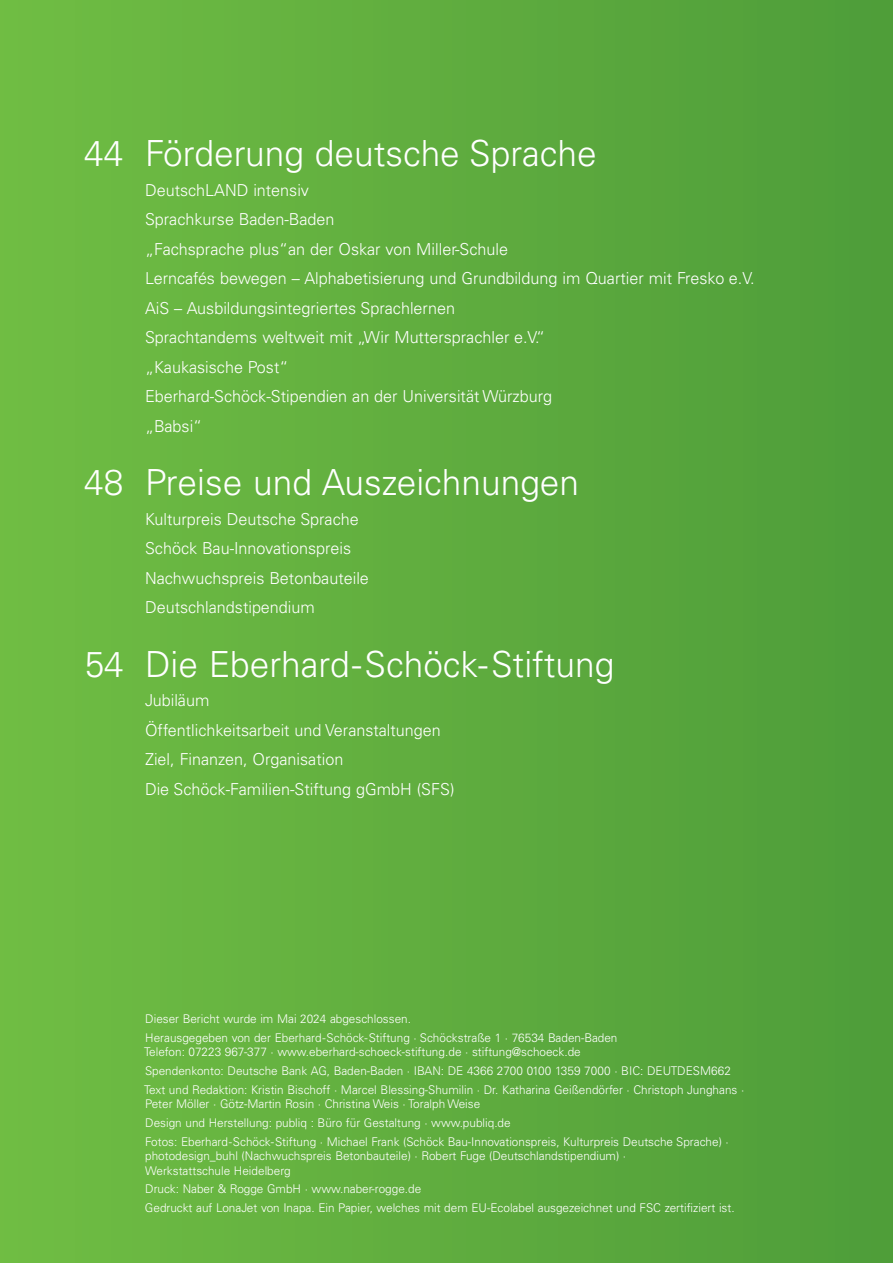
<style>
.page{position:relative;width:893px;height:1263px;background:#fff}
.page>*{position:absolute;margin:0;border:0;box-sizing:border-box;transform-origin:0 0}
.Inhalt_Rubrik{font:300 36px "Univers LTCYR 45";color:#fff}
.Inhalt_Artikel{font:300 16.5px "Univers LTCYR 45";color:#fff}
.Impressum{font:300 12px/14.4px "Univers LTCYR 45";color:#fff}
</style>
<div class="page">
<div style="left:0;top:0;width:893px;height:1263px;background:linear-gradient(to right,#70bd44,#4e9d3a)"></div>
<p class="Inhalt_Rubrik" style="left:84px;top:130px;width:514px">44 Förderung deutsche Sprache</p>
<p class="Inhalt_Artikel" style="left:145px;top:179px;width:165px">DeutschLAND intensiv</p>
<p class="Inhalt_Artikel" style="left:145px;top:209px;width:191px">Sprachkurse Baden-Baden</p>
<p class="Inhalt_Artikel" style="left:145px;top:238px;width:365px">„Fachsprache plus“an der Oskar von Miller-Schule</p>
<p class="Inhalt_Artikel" style="left:145px;top:268px;width:611px">Lerncafés bewegen – Alphabetisierung und Grundbildung im Quartier mit Fresko e.V.</p>
<p class="Inhalt_Artikel" style="left:145px;top:297px;width:311px">AiS – Ausbildungsintegriertes Sprachlernen</p>
<p class="Inhalt_Artikel" style="left:145px;top:327px;width:401px">Sprachtandems weltweit mit „Wir Muttersprachler e.V.“</p>
<p class="Inhalt_Artikel" style="left:145px;top:356px;width:145px">„Kaukasische Post“</p>
<p class="Inhalt_Artikel" style="left:145px;top:386px;width:408px">Eberhard-Schöck-Stipendien an der Universität Würzburg</p>
<p class="Inhalt_Artikel" style="left:145px;top:415px;width:59px">„Babsi“</p>
<p class="Inhalt_Rubrik" style="left:84px;top:459px;width:496px">48 Preise und Auszeichnungen</p>
<p class="Inhalt_Artikel" style="left:145px;top:508px;width:215px">Kulturpreis Deutsche Sprache</p>
<p class="Inhalt_Artikel" style="left:145px;top:538px;width:208px">Schöck Bau-Innovationspreis</p>
<p class="Inhalt_Artikel" style="left:145px;top:567px;width:225px">Nachwuchspreis Betonbauteile</p>
<p class="Inhalt_Artikel" style="left:145px;top:597px;width:171px">Deutschlandstipendium</p>
<p class="Inhalt_Rubrik" style="left:85px;top:640px;width:531px">54 Die Eberhard -Schöck-Stiftung</p>
<p class="Inhalt_Artikel" style="left:145px;top:689px;width:66px">Jubiläum</p>
<p class="Inhalt_Artikel" style="left:145px;top:719px;width:297px">Öffentlichkeitsarbeit und Veranstaltungen</p>
<p class="Inhalt_Artikel" style="left:145px;top:748px;width:200px">Ziel, Finanzen, Organisation</p>
<p class="Inhalt_Artikel" style="left:145px;top:778px;width:311px">Die Schöck-Familien-Stiftung gGmbH (SFS)</p>
<p class="Impressum" style="left:145px;top:1011px;width:267px">Dieser Bericht wurde im Mai 2024 abgeschlossen.</p>
<p class="Impressum" style="left:144px;top:1030px;width:475px">Herausgegeben von der Eberhard -Schöck-Stiftung · Schöckstraße 1 · 76534 Baden-Baden<br>Telefon: 07223 967-377 · www.eberhard-schoeck-stiftung.de · stiftung@schoeck.de</p>
<p class="Impressum" style="left:145px;top:1063px;width:587px">Spendenkonto: Deutsche Bank AG, Baden-Baden · IBAN: DE 4366 2700 0100 1359 7000 · BIC: DEUTDESM662</p>
<p class="Impressum" style="left:144px;top:1082px;width:602px">Text und Redaktion: Kristin Bischoff · Marcel Blessing-Shumilin · Dr. Katharina Geißendörfer · Christoph Junghans ·<br>Peter Möller · Götz-Martin Rosin · Christina Weis · Toralph Weise</p>
<p class="Impressum" style="left:145px;top:1115px;width:367px">Design und Herstellung: publiq : Büro für Gestaltung · www.publiq.de</p>
<p class="Impressum" style="left:145px;top:1134px;width:585px">Fotos: Eberhard -Schöck-Stiftung · Michael Frank (Schöck Bau-Innovationspreis, Kulturpreis Deutsche Sprache) · photodesign_buhl (Nachwuchspreis Betonbauteile) · Robert Fuge (Deutschlandstipendium) ·<br>Werkstattschule Heidelberg</p>
<p class="Impressum" style="left:145px;top:1181px;width:277px">Druck: Naber &amp; Rogge GmbH · www.naber-rogge.de</p>
<p class="Impressum" style="left:145px;top:1200px;width:591px">Gedruckt auf LonaJet von Inapa. Ein Papier, welches mit dem EU-Ecolabel ausgezeichnet und FSC zertifiziert ist.</p>
</div>
